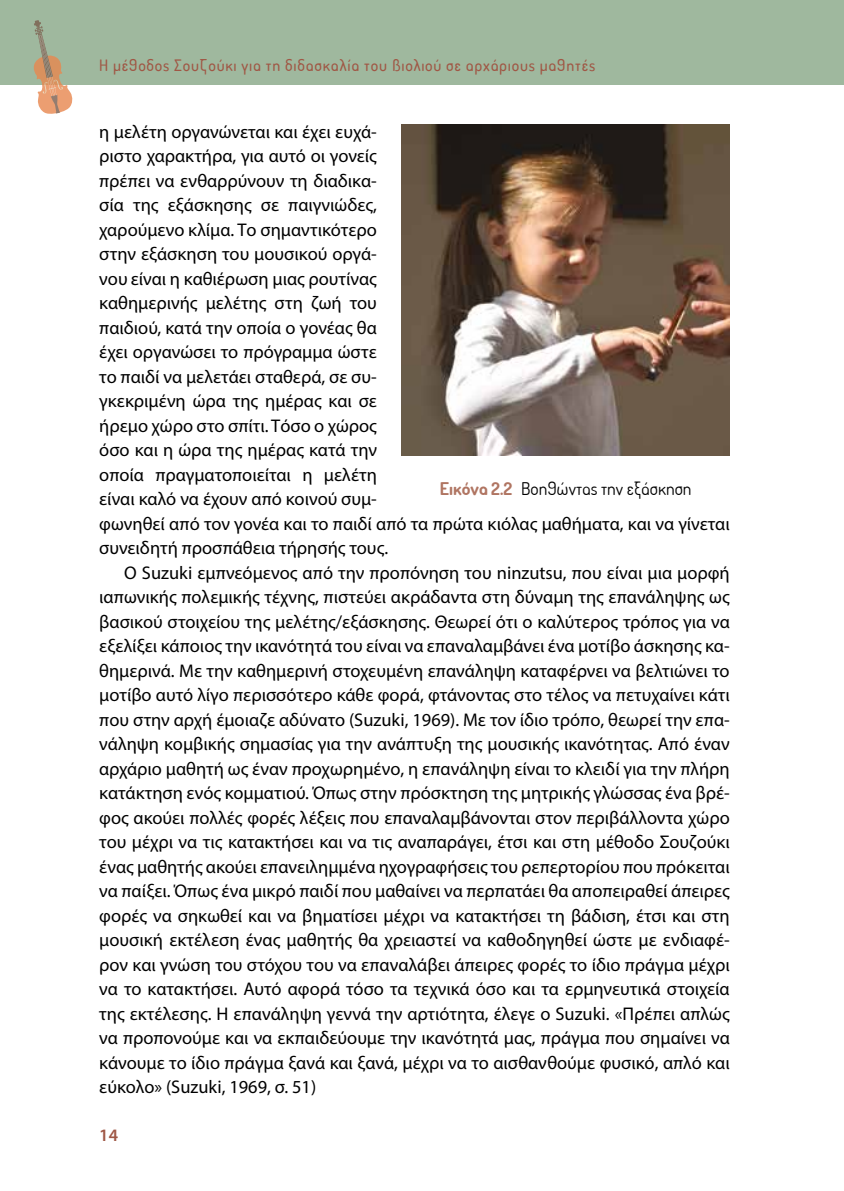
<style>
.page{position:relative;width:844px;height:1191px;background:#fff}
.page>*{position:absolute;margin:0;border:0;box-sizing:border-box;transform-origin:0 0}
.t1{font:18.38px/24.5px "Myriad Pro";color:#000}
.t2{font:17.5px "Aka Acid Dosis";color:#000}
.t3{font:600 17.5px "Myriad Pro";color:#9f5745}
.t4{font:500 15.75px "Aka Acid Dosis";letter-spacing:.05em;color:#9f5745}
.s1{font-weight:700;color:#b07562}
</style>
<div class="page">
<div style="left:0;top:0;width:843px;height:84px;background:#9fb89e"></div>
<svg style="left:33px;top:20px;width:40px;height:94px"></svg>
<img style="left:401px;top:124px;width:328px;height:332px">
<p class="t4" style="left:99px;top:55px;width:497px">Η μέθοδος Σουζούκι για τη διδασκαλία του βιολιού σε αρχάριους μαθητές</p>
<p class="t1" style="left:99px;top:119px;width:631px">η μελέτη οργανώνεται και έχει ευχά-<br>ριστο χαρακτήρα, για αυτό οι γονείς<br>πρέπει να ενθαρρύνουν τη διαδικα-<br>σία της εξάσκησης σε παιγνιώδες,<br>χαρούμενο κλίμα. Το σημαντικότερο<br>στην εξάσκηση του μουσικού οργά-<br>νου είναι η καθιέρωση μιας ρουτίνας<br>καθημερινής μελέτης στη ζωή του<br>παιδιού, κατά την οποία ο γονέας θα<br>έχει οργανώσει το πρόγραμμα ώστε<br>το παιδί να μελετάει σταθερά, σε συ-<br>γκεκριμένη ώρα της ημέρας και σε<br>ήρεμο χώρο στο σπίτι. Τόσο ο χώρος<br>όσο και η ώρα της ημέρας κατά την<br>οποία πραγματοποιείται η μελέτη<br>είναι καλό να έχουν από κοινού συμ-<br>φωνηθεί από τον γονέα και το παιδί από τα πρώτα κιόλας μαθήματα, και να γίνεται συνειδητή προσπάθεια τήρησής τους.</p>
<p class="t1" style="left:99px;top:560px;width:632px;text-align:justify;text-indent:25px">Ο Suzuki εμπνεόμενος από την προπόνηση του ninzutsu, που είναι μια μορφή ιαπωνικής πολεμικής τέχνης, πιστεύει ακράδαντα στη δύναμη της επανάληψης ως βασικού στοιχείου της μελέτης/εξάσκησης. Θεωρεί ότι ο καλύτερος τρόπος για να εξελίξει κάποιος την ικανότητά του είναι να επαναλαμβάνει ένα μοτίβο άσκησης κα&shy;θημερινά. Με την καθημερινή στοχευμένη επανάληψη καταφέρνει να βελτιώνει το μοτίβο αυτό λίγο περισσότερο κάθε φορά, φτάνοντας στο τέλος να πετυχαίνει κάτι που στην αρχή έμοιαζε αδύνατο (Suzuki, 1969). Με τον ίδιο τρόπο, θεωρεί την επα&shy;νάληψη κομβικής σημασίας για την ανάπτυξη της μουσικής ικανότητας. Από έναν αρχάριο μαθητή ως έναν προχωρημένο, η επανάληψη είναι το κλειδί για την πλήρη κατάκτηση ενός κομματιού. Όπως στην πρόσκτηση της μητρικής γλώσσας ένα βρέ&shy;φος ακούει πολλές φορές λέξεις που επαναλαμβάνονται στον περιβάλλοντα χώρο του μέχρι να τις κατακτήσει και να τις αναπαράγει, έτσι και στη μέθοδο Σουζούκι ένας μαθητής ακούει επανειλημμένα ηχογραφήσεις του ρεπερτορίου που πρόκειται να παίξει. Όπως ένα μικρό παιδί που μαθαίνει να περπατάει θα αποπειραθεί άπειρες φορές να σηκωθεί και να βηματίσει μέχρι να κατακτήσει τη βάδιση, έτσι και στη μουσική εκτέλεση ένας μαθητής θα χρειαστεί να καθοδηγηθεί ώστε με ενδιαφέ&shy;ρον και γνώση του στόχου του να επαναλάβει άπειρες φορές το ίδιο πράγμα μέχρι να το κατακτήσει. Αυτό αφορά τόσο τα τεχνικά όσο και τα ερμηνευτικά στοιχεία της εκτέλεσης. Η επανάληψη γεννά την αρτιότητα, έλεγε ο Suzuki. «Πρέπει απλώς να προπονούμε και να εκπαιδεύουμε την ικανότητά μας, πράγμα που σημαίνει να κάνουμε το ίδιο πράγμα ξανά και ξανά, μέχρι να το αισθανθούμε φυσικό, απλό και εύκολο» (Suzuki, 1969, σ. 51)</p>
<p class="t2" style="left:440px;top:477px;width:253px"><span class="s1">Εικόνα 2.2</span> Βοηθώντας την εξάσκηση</p>
<p class="t3" style="left:99px;top:1124px;width:20px">14</p>
</div>
